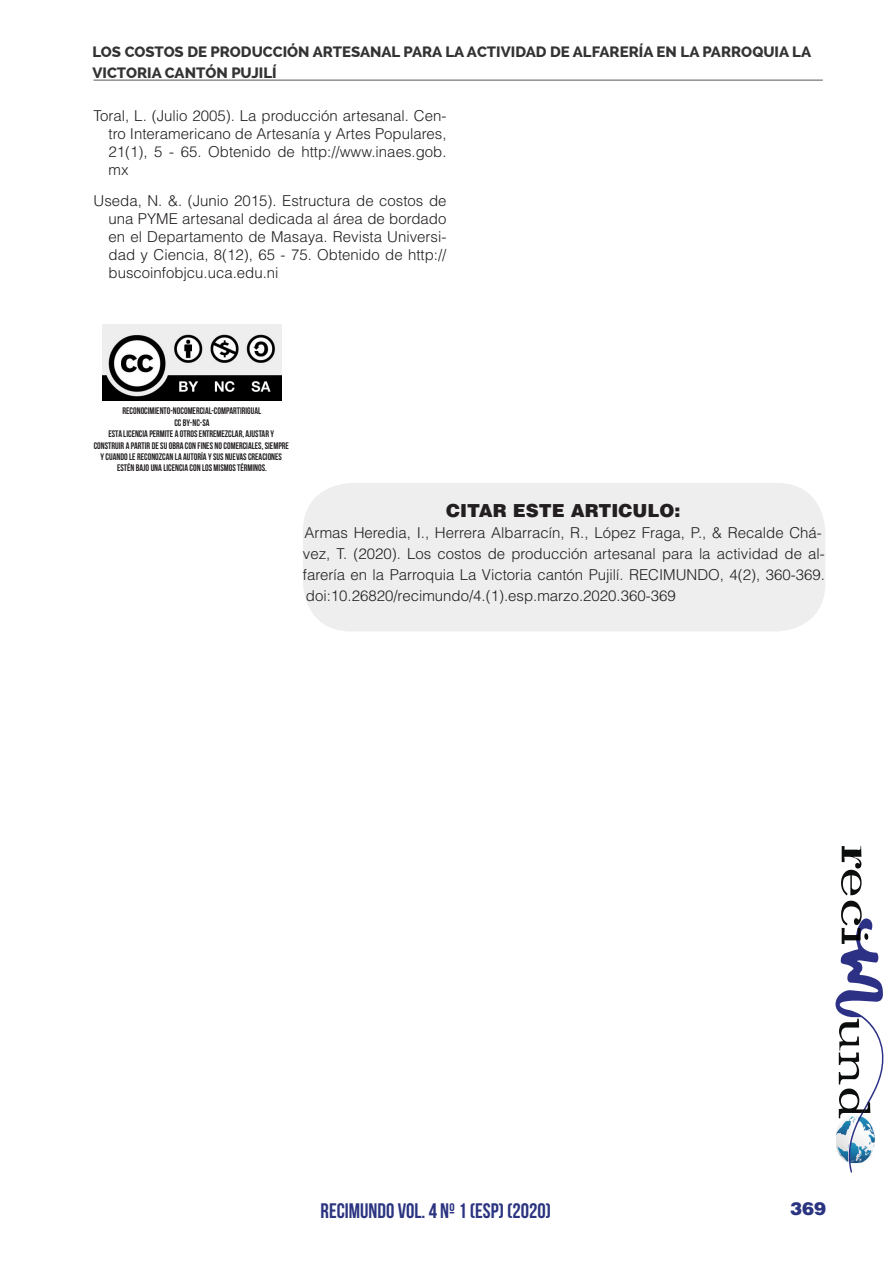
<style>
.page{position:relative;width:893px;height:1263px;background:#fff}
.page>*{position:absolute;margin:0;border:0;box-sizing:border-box;transform-origin:0 0}
.t1{font:21px "Bebas Neue";color:#2b3481}
.t2{font:900 18px "Helvetica LT Std";color:#231f20}
.t3{font:900 18px "Helvetica LT Std";color:#2b3481}
.t4{font:300 15px/18px "Helvetica LT Std";color:#231f20;text-align:justify}
.t5{font:800 15px/21px "Raleway";color:#333}
.t6{font:700 9.45px/11.4px "Bebas Neue";color:#231f20;text-align:center}
</style>
<div class="page">
<hr style="left:94px;top:80px;width:729px;height:1px;background:#545557">
<svg style="left:841px;top:846px;width:20px;height:49px"></svg>
<svg style="left:835px;top:901px;width:49px;height:272px"></svg>
<div style="left:303px;top:483px;width:522px;height:148px;background:#edeeed;border-radius:49px"></div>
<img style="left:102px;top:324px;width:179px;height:77px">
<p class="t5" style="left:92px;top:41px;width:720px">LOS COSTOS DE PRODUCCIÓN ARTESANAL PARA LA ACTIVIDAD DE ALFARERÍA EN LA PARROQUIA LA<br>VICTORIA CANTÓN PUJILÍ</p>
<p class="t4" style="left:109px;top:107px;width:339px;text-indent:-15px">Toral, L. (Julio 2005). La producción artesanal. Cen&shy;tro Interamericano de Artesanía y Artes Populares, 21(1), 5 - 65. Obtenido de http://www.inaes.gob. mx</p>
<p class="t4" style="left:109px;top:192px;width:339px;text-indent:-15px">Useda, N. &amp;. (Junio 2015). Estructura de costos de una PYME artesanal dedicada al área de bordado en el Departamento de Masaya. Revista Universi&shy;dad y Ciencia, 8(12), 65 - 75. Obtenido de http:// buscoinfobjcu.uca.edu.ni</p>
<p class="t6" style="left:94px;top:405px;width:197px">RECONOCIMIENTO-NOCOMERCIAL-COMPARTIRIGUAL<br>CC BY-NC-SA<br>ESTA LICENCIA PERMITE A OTROS ENTREMEZCLAR, AJUSTAR Y CONSTRUIR A PARTIR DE SU OBRA CON FINES NO COMERCIALES, SIEMPRE Y CUANDO LE RECONOZCAN LA AUTORÍA Y SUS NUEVAS CREACIONES ESTÉN BAJO UNA LICENCIA CON LOS MISMOS TÉRMINOS.</p>
<p class="t2" style="left:446px;top:499px;width:236px">CITAR ESTE ARTICULO:</p>
<p class="t4" style="left:303px;top:522px;width:524px;line-height:21px;text-align:left">Armas Heredia, I., Herrera Albarracín, R., López Fraga, P., &amp; Recalde Chá&shy;vez, T. (2020). Los costos de producción artesanal para la actividad de al&shy;farería en la Parroquia La Victoria cantón Pujilí. RECIMUNDO, 4(2), 360-369. doi:10.26820/recimundo/4.(1).esp.marzo.2020.360-369</p>
<h1 class="t1" style="left:321px;top:1199px;width:232px">RECIMUNDO VOL. 4 Nº 1 (ESP) (2020)</h1>
<p class="t3" style="left:790px;top:1197px;width:38px">369</p>
</div>
